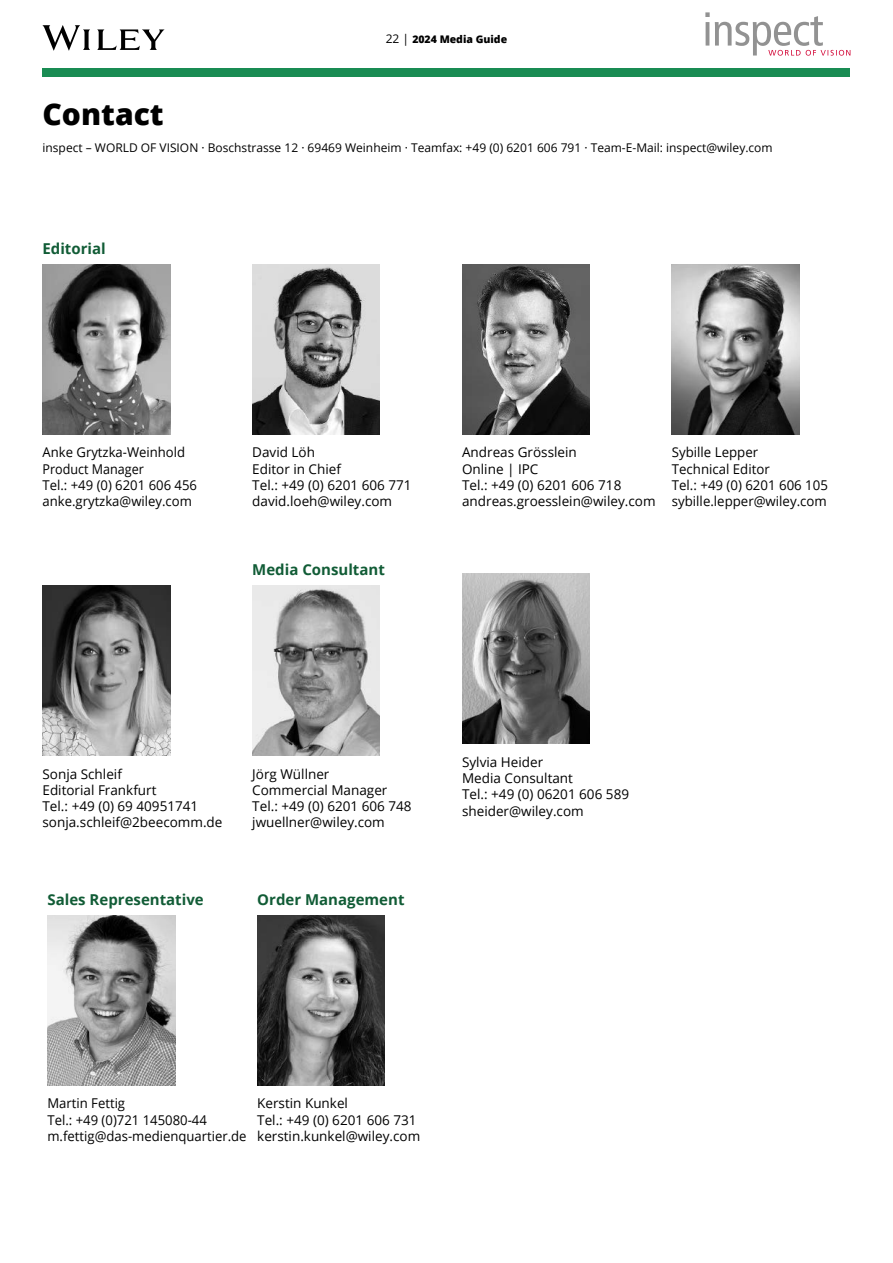
<style>
.page{position:relative;width:893px;height:1263px;background:#fff}
.page>*{position:absolute;margin:0;border:0;box-sizing:border-box;transform-origin:0 0}
.t1{font:800 30px "Open Sans";color:#000}
.t2{font:700 15px "Open Sans";color:#115c36}
.t3{font:13.5px/16.2px "Open Sans";color:#000}
.t4{font:12px "Open Sans";color:#000}
.t5{font:800 10.5px "Open Sans";color:#000}
.s1{font-weight:400;font-size:12px}
</style>
<div class="page">
<svg style="left:705px;top:12px;width:145px;height:44px"></svg>
<div style="left:43px;top:68px;width:807px;height:9px;background:#198c53"></div>
<svg style="left:43px;top:25px;width:121px;height:26px"></svg>
<img style="left:43px;top:585px;width:127px;height:171px">
<img style="left:252px;top:585px;width:128px;height:171px">
<img style="left:47px;top:915px;width:128px;height:170px">
<img style="left:252px;top:264px;width:128px;height:170px">
<img style="left:462px;top:264px;width:128px;height:170px">
<img style="left:43px;top:264px;width:127px;height:170px">
<img style="left:257px;top:915px;width:128px;height:170px">
<img style="left:672px;top:264px;width:127px;height:170px">
<img style="left:462px;top:574px;width:128px;height:170px">
<p class="t5" style="left:386px;top:31px;width:123px"><span class="s1">22 |</span> 2024 Media Guide</p>
<h1 class="t1" style="left:43px;top:91px;width:123px">Contact</h1>
<p class="t4" style="left:43px;top:139px;width:732px">inspect – WORLD OF VISION · Boschstrasse 12 · 69469 Weinheim · Teamfax: +49 (0) 6201 606 791 · Team-E-Mail: inspect@wiley.com</p>
<p class="t2" style="left:43px;top:238px;width:65px">Editorial</p>
<p class="t3" style="left:43px;top:444px;width:156px">Anke Grytzka-Weinhold<br>Product Manager<br>Tel.: +49 (0) 6201 606 456 anke.grytzka@wiley.com</p>
<p class="t3" style="left:252px;top:444px;width:161px">David Löh<br>Editor in Chief<br>Tel.: +49 (0) 6201 606 771 david.loeh@wiley.com</p>
<p class="t3" style="left:462px;top:444px;width:195px">Andreas Grösslein<br>Online | IPC<br>Tel.: +49 (0) 6201 606 718 andreas.groesslein@wiley.com</p>
<p class="t3" style="left:672px;top:444px;width:158px">Sybille Lepper<br>Technical Editor<br>Tel.: +49 (0) 6201 606 105 sybille.lepper@wiley.com</p>
<p class="t2" style="left:252px;top:559px;width:134px">Media Consultant</p>
<p class="t3" style="left:43px;top:765px;width:181px">Sonja Schleif<br>Editorial Frankfurt<br>Tel.: +49 (0) 69 40951741 sonja.schleif@2beecomm.de</p>
<p class="t3" style="left:252px;top:765px;width:161px">Jörg Wüllner<br>Commercial Manager<br>Tel.: +49 (0) 6201 606 748 jwuellner@wiley.com</p>
<p class="t2" style="left:47px;top:888px;width:158px">Sales Representative</p>
<p class="t2" style="left:257px;top:888px;width:149px">Order Management</p>
<p class="t3" style="left:462px;top:753px;width:169px">Sylvia Heider<br>Media Consultant<br>Tel.: +49 (0) 06201 606 589 sheider@wiley.com</p>
<p class="t3" style="left:47px;top:1095px;width:201px">Martin Fettig<br>Tel.: +49 (0)721 145080-44 m.fettig@das-medienquartier.de</p>
<p class="t3" style="left:257px;top:1095px;width:164px">Kerstin Kunkel<br>Tel.: +49 (0) 6201 606 731 kerstin.kunkel@wiley.com</p>
</div>
